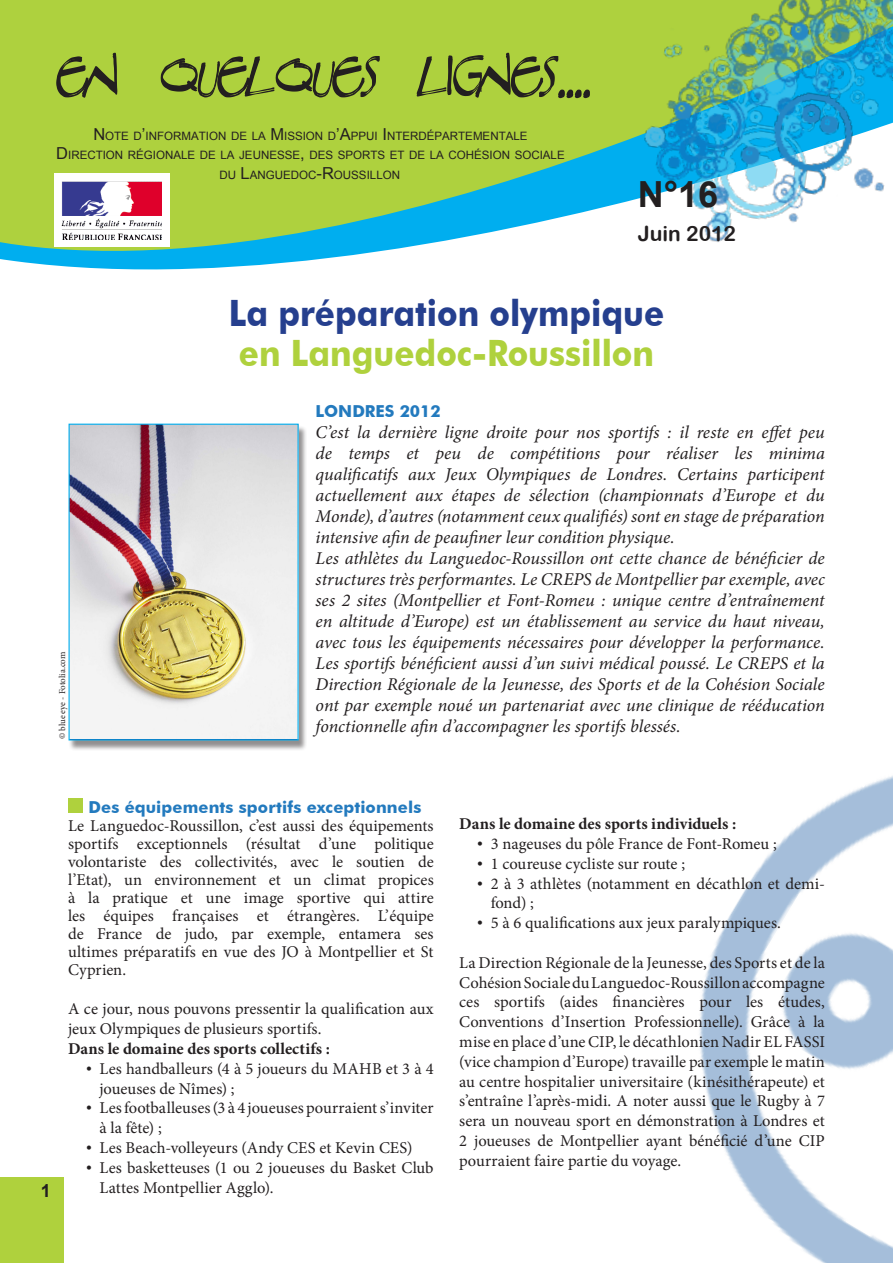
<style>
.page{position:relative;width:893px;height:1263px;background:#fff}
.page>*{position:absolute;margin:0;border:0;box-sizing:border-box;transform-origin:0 0}
.t1{font:54px "Aberration";color:#231f20}
.t2{font:700 36.3px "Futura BT";color:#253f8e;scale:.91 1}
.t3{font:700 36.3px "Futura BT";color:#afd13d;scale:.91 1}
.t4{font:700 36px "Arial";color:#231f20}
.t5{font:21px "Arial Rounded MT Bold";color:#231f20}
.t6{font:italic 18px/21px "Minion Pro";letter-spacing:-.005em;color:#231f20;text-align:justify}
.t7{font:700 18px "Arial";color:#231f20}
.t8{font:16.5px/19.8px "Minion Pro";color:#231f20}
.t9{font:700 16.5px "Minion Pro";color:#231f20}
.t10{font:700 16.5px "Futura BT";letter-spacing:.005em;color:#237abe}
.t11{font:11.55px "Arial";color:#231f20}
.t12{font:9px "Minion Pro";letter-spacing:-.005em;color:#231f20}
.s1{font-size:16.5px}
.s2{font-family:"Times New Roman"}
</style>
<div class="page">
<img style="left:699px;top:775px;width:194px;height:488px">
<svg style="left:0;top:0;width:621px;height:270px;background:#9ed062"></svg>
<img style="left:621px;top:0;width:272px;height:242px">
<div style="left:54px;top:173px;width:116px;height:74px;background:#fff"></div>
<img style="left:61px;top:181px;width:100px;height:59px">
<div style="left:0;top:1178px;width:64px;height:85px;background:#afd13d"></div>
<div style="left:68px;top:799px;width:14px;height:14px;background:#afd13d"></div>
<div style="left:68px;top:425px;width:245px;height:332px;background:#231f20;opacity:.5"></div>
<img style="left:71px;top:426px;width:226px;height:312px">
<div style="left:69px;top:424px;width:230px;height:316px;border:1px solid #00aeef"></div>
<p class="t1" style="left:57px;top:50px;width:534px">EN QUELQUES LIGNES....</p>
<p class="t11" style="left:93px;top:128px;width:436px"><span class="s1">N</span>OTE D<span class="s1">’</span>IN FORMATION DE LA <span class="s1">M</span> ISSION D<span class="s1">’A</span>PPUI <span class="s1">I</span> NTERDÉPARTEMENTALE</p>
<p class="t11" style="left:56px;top:148px;width:510px"><span class="s1">D</span> IRECTION RÉGIONALE DE LA JEUN ESSE<span class="s1">,</span> DES SPORTS ET DE LA COHÉSION SOCIALE</p>
<p class="t11" style="left:219px;top:168px;width:180px">DU <span class="s1">L</span>ANGUEDOC<span class="s1">-R</span>OUSSILLON</p>
<p class="t4" style="left:638px;top:170px;width:82px">N°16</p>
<p class="t5" style="left:638px;top:221px;width:100px">Juin 2012</p>
<p class="t12" style="left:56px;top:739px;width:89px;rotate:-90deg">© blue eye - Fotolia.com</p>
<p class="t2" style="left:229px;top:291px;width:480px">La préparation olympique</p>
<p class="t3" style="left:239px;top:331px;width:458px">en Languedoc-Roussillon</p>
<p class="t10" style="left:316px;top:401px;width:127px">LONDRES 2012</p>
<p class="t6" style="left:316px;top:421px;width:511px">C’est la dernière ligne droite pour nos sportifs : il reste en effet peu de temps et peu de compétitions pour réaliser les minima qualificatifs aux Jeux Olympiques de Londres. Certains participent actuellement aux étapes de sélection (championnats d’Europe et du Monde), d’autres (notamment ceux qualifiés) sont en stage de préparation intensive afin de peaufiner leur condition physique.</p>
<p class="t6" style="left:316px;top:547px;width:511px">Les athlètes du Languedoc-Roussillon ont cette chance de bénéficier de structures très performantes. Le CREPS de Montpellier par exemple, avec ses 2 sites (Montpellier et Font-Romeu : unique centre d’entraînement en altitude d’Europe) est un établissement au service du haut niveau, avec tous les équipements nécessaires pour développer la performance.<br>Les sportifs bénéficient aussi d’un suivi médical poussé. Le CREPS et la Direction Régionale de la Jeunesse, des Sports et de la Cohésion Sociale ont par exemple noué un partenariat avec une clinique de rééducation fonctionnelle afin d’accompagner les sportifs blessés.</p>
<p class="t7" style="left:41px;top:1179px;width:12px">1</p>
<p class="t10" style="left:89px;top:797px;width:334px">Des équipements sportifs exceptionnels</p>
<p class="t8" style="left:68px;top:817px;width:367px;line-height:18px;text-align:justify">Le Languedoc-Roussillon, c’est aussi des équipements sportifs exceptionnels (résultat d’une politique volontariste des collectivités, avec le soutien de l’Etat), un environnement et un climat propices à la pratique et une image sportive qui attire les équipes françaises et étrangères. L’équipe de France de judo, par exemple, entamera ses ultimes préparatifs en vue des JO à Montpellier et St Cyprien.</p>
<p class="t8" style="left:68px;top:999px;width:367px">A ce jour, nous pouvons pressentir la qualification aux jeux Olympiques de plusieurs sportifs.</p>
<p class="t9" style="left:68px;top:1037px;width:263px">Dans le domaine des sports collectifs :</p>
<p class="t8" style="left:100px;top:1059px;width:336px;text-indent:-14px"><span class="s2">•</span> Les handballeurs (4 à 5 joueurs du MAHB et 3 à 4 joueuses de Nîmes) ;</p>
<p class="t8" style="left:100px;top:1098px;width:336px;text-indent:-14px"><span class="s2">•</span> Les footballeuses (3 à 4 joueuses pourraient s’inviter à la fête) ;</p>
<p class="t8" style="left:86px;top:1138px;width:328px"><span class="s2">•</span> Les Beach-volleyeurs (Andy CES et Kevin CES)</p>
<p class="t8" style="left:100px;top:1158px;width:336px;text-indent:-14px"><span class="s2">•</span> Les basketteuses (1 ou 2 joueuses du Basket Club<br>Lattes Montpellier Agglo).</p>
<p class="t9" style="left:459px;top:812px;width:279px">Dans le domaine des sports individuels :</p>
<p class="t8" style="left:477px;top:834px;width:301px"><span class="s2">•</span> 3 nageuses du pôle France de Font-Romeu ;</p>
<p class="t8" style="left:477px;top:854px;width:209px"><span class="s2">•</span> 1 coureuse cycliste sur route ;</p>
<p class="t8" style="left:491px;top:873px;width:336px;text-indent:-14px"><span class="s2">•</span> 2 à 3 athlètes (notamment en décathlon et demi&shy;fond) ;</p>
<p class="t8" style="left:477px;top:913px;width:305px"><span class="s2">•</span> 5 à 6 qualifications aux jeux paralympiques.</p>
<p class="t8" style="left:459px;top:953px;width:367px;text-align:justify">La Direction Régionale de la Jeunesse, des Sports et de la Cohésion Sociale du Languedoc-Roussillon accompagne ces sportifs (aides financières pour les études, Conventions d’Insertion Professionnelle). Grâce à la mise en place d’une CIP, le décathlonien Nadir EL FASSI (vice champion d’Europe) travaille par exemple le matin au centre hospitalier universitaire (kinésithérapeute) et s’entraîne l’après-midi. A noter aussi que le Rugby à 7 sera un nouveau sport en démonstration à Londres et 2 joueuses de Montpellier ayant bénéficié d’une CIP pourraient faire partie du voyage.</p>
</div>
